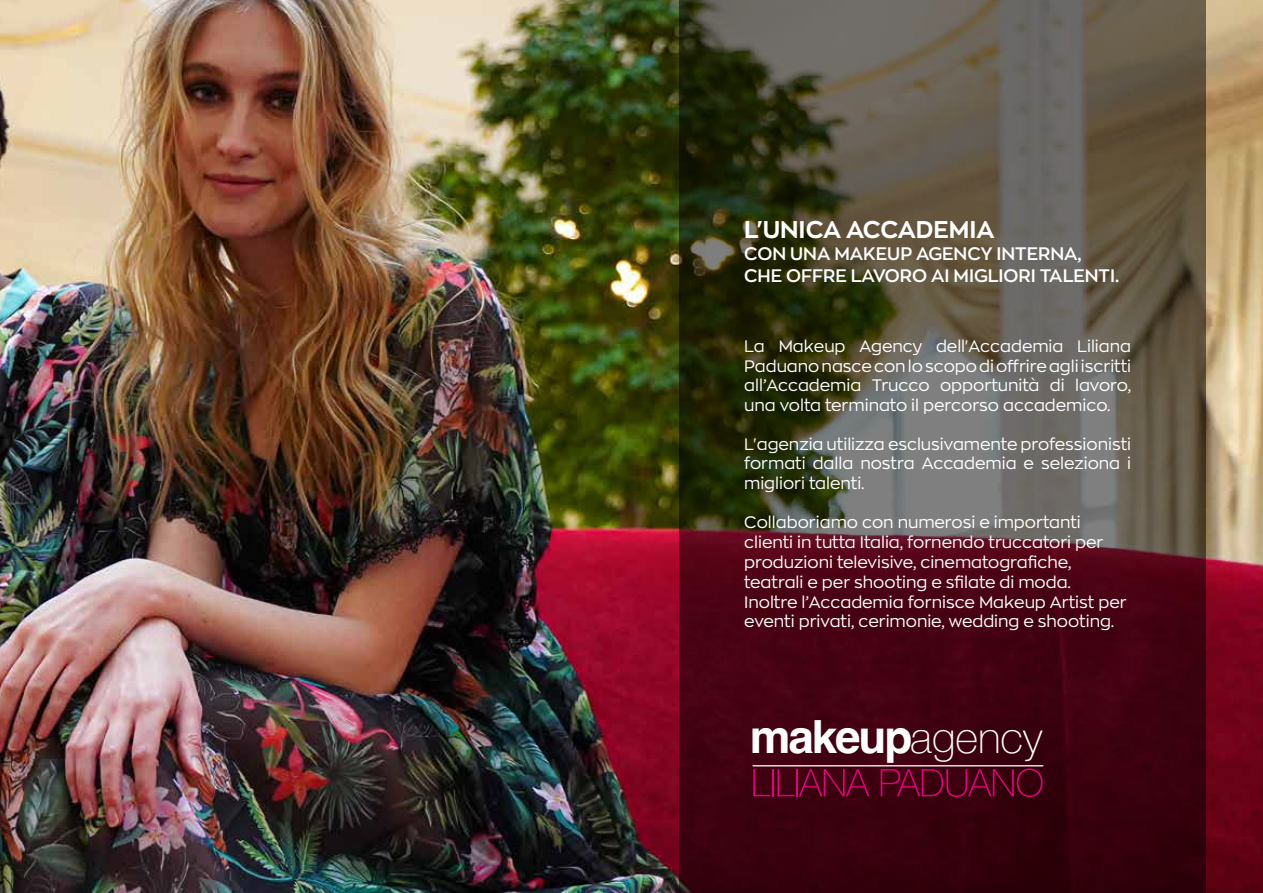
<style>
.page{position:relative;width:1263px;height:893px;background:#fff}
.page>*{position:absolute;margin:0;border:0;box-sizing:border-box;transform-origin:0 0}
.t1{font:700 45.9px "Helvetica";letter-spacing:-.045em;color:#fff}
.t2{font:700 24px "Zona Pro";color:#fff}
.t3{font:600 18px/21.6px "Zona Pro";color:#fff}
.t4{font:16.5px/19.8px "Zona Pro";color:#fff;text-align:justify}
.s1{font-family:"Helvetica Neue";font-weight:100;font-size:43.5px}
</style>
<div class="page">
<img style="left:0;top:0;width:1263px;height:893px">
<svg style="left:679px;top:0;width:526px;height:893px;background:#4f342f"></svg>
<svg style="left:753px;top:769px;width:116px;height:27px;background:#5d0023"></svg>
<svg style="left:881px;top:768px;width:161px;height:29px;background:#570020"></svg>
<hr style="left:753px;top:765px;width:290px;height:1px;background:#fff">
<h2 class="t2" style="left:744px;top:214px;width:252px">L'UNICA ACCADEMIA</h2>
<p class="t3" style="left:744px;top:242px;width:377px">CON UNA MAKEUP AGENCY INTERNA,<br>CHE OFFRE LAVORO AI MIGLIORI TALENTI.</p>
<p class="t4" style="left:744px;top:336px;width:388px">La Makeup Agency dell'Accademia Liliana Paduano nasce con lo scopo di offrire agli iscritti all’Accademia Trucco opportunità di lavoro, una volta terminato il percorso accademico.</p>
<p class="t4" style="left:744px;top:434px;width:388px">L'agenzia utilizza esclusivamente professionisti formati dalla nostra Accademia e seleziona i migliori talenti.</p>
<p class="t4" style="left:744px;top:512px;width:384px;text-align:left">Collaboriamo con numerosi e importanti clienti in tutta Italia, fornendo truccatori per produzioni televisive, cinematografiche, teatrali e per shooting e sfilate di moda.<br>Inoltre l’Accademia fornisce Makeup Artist per eventi privati, cerimonie, wedding e shooting.</p>
<h1 class="t1" style="left:750px;top:709px;width:294px">makeup<span class="s1">agency</span></h1>
</div>
